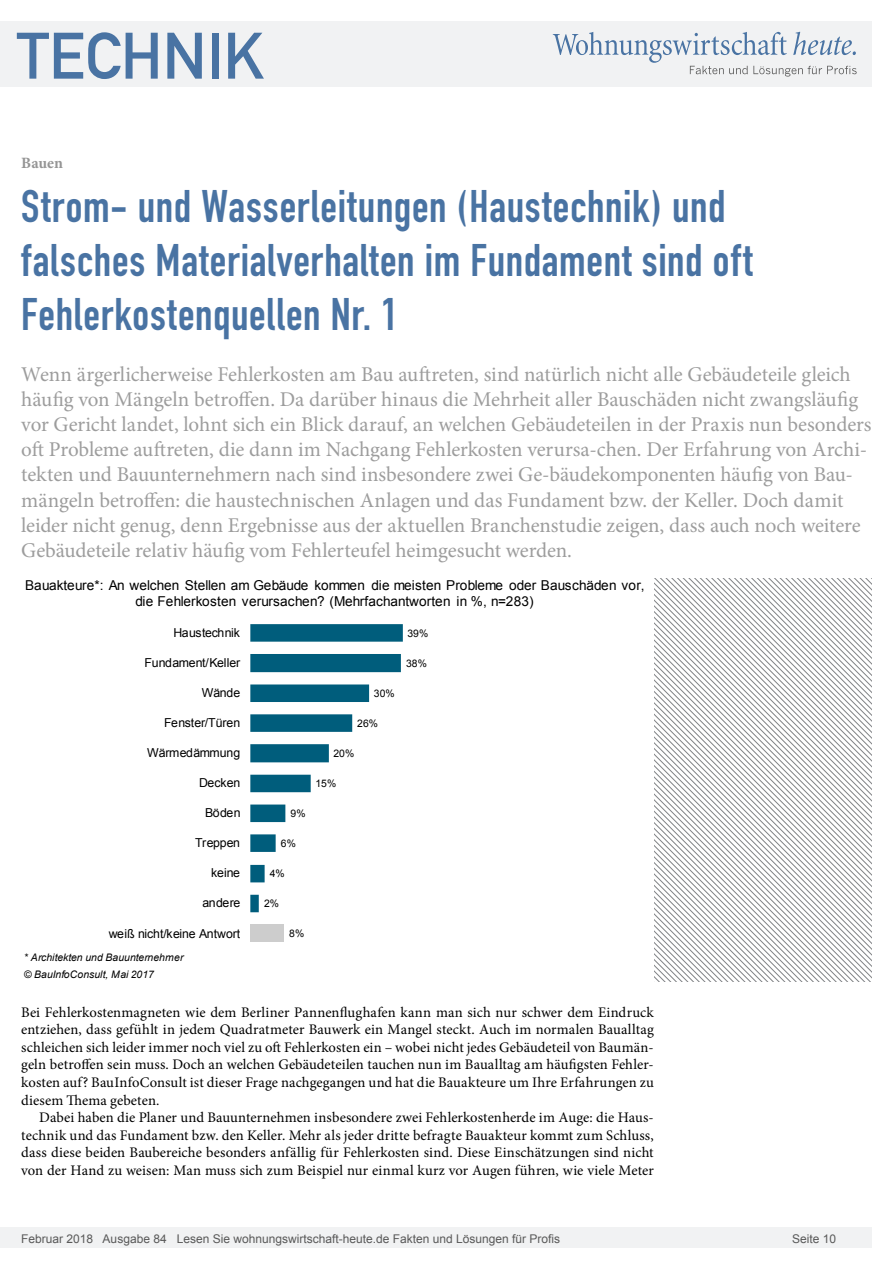
<style>
.page{position:relative;width:893px;height:1263px;background:#fff}
.page>*{position:absolute;margin:0;border:0;box-sizing:border-box;transform-origin:0 0}
.t1{font:64.5px "DIN Mittelschrift";color:#4973a3}
.Überschrift_Groß{font:45px/54px "DIN Engschrift";letter-spacing:.015em;color:#4973a3}
.Anlesetext{font:21px/25.2px "Minion Pro";letter-spacing:-.005em;color:#9d9d9d}
.Kategorie{font:700 15.75px "Minion Pro";letter-spacing:-.005em;color:#959595}
.Fließtext_erste_Zeil{font:14.7px/17.5px "Minion Pro";letter-spacing:.01em;color:#000;text-align:justify}
.Fliesstext{font:14.7px/17.5px "Minion Pro";letter-spacing:.005em;color:#000;text-align:justify}
.t2{font:13.65px/16.2px "Arial";letter-spacing:.01em;color:#000;text-align:center}
.t3{font:12.3px "Arial";letter-spacing:-.025em;color:#000}
.t4{font:12px "Arial";color:#595959}
.t5{font:italic 10.35px "Arial";letter-spacing:.005em;color:#000}
.t6{font:10.35px "Arial";letter-spacing:.005em;color:#000}
</style>
<div class="page">
<div style="left:0;top:1227px;width:872px;height:20px;background:#f1f2f3"></div>
<div style="left:0;top:21px;width:872px;height:66px;background:#f1f2f3"></div>
<svg style="left:553px;top:32px;width:304px;height:45px"></svg>
<svg style="left:654px;top:578px;width:218px;height:95px"></svg>
<svg style="left:654px;top:673px;width:218px;height:309px"></svg>
<div style="left:250px;top:924px;width:34px;height:18px;background:#cdcdcd"></div>
<svg style="left:250px;top:624px;width:153px;height:288px"></svg>
<h1 class="t1" style="left:17px;top:18px;width:249px">TECHNIK</h1>
<p class="Kategorie" style="left:21px;top:152px;width:43px">Bauen</p>
<p class="Überschrift_Groß" style="left:21px;top:180px;width:733px">Strom- und Wasserleitungen (Haustechnik) und falsches Materialverhalten im Fundament sind oft<br>Fehlerkostenquellen Nr. 1</p>
<p class="Anlesetext" style="left:21px;top:361px;width:852px">Wenn ärgerlicherweise Fehlerkosten am Bau auftreten, sind natürlich nicht alle Gebäudeteile gleich häufig von Mängeln betroffen. Da darüber hinaus die Mehrheit aller Bauschäden nicht zwangsläufig vor Gericht landet, lohnt sich ein Blick darauf, an welchen Gebäudeteilen in der Praxis nun besonders oft Probleme auftreten, die dann im Nachgang Fehlerkosten verursa-chen. Der Erfahrung von Archi&shy;tekten und Bauunternehmern nach sind insbesondere zwei Ge-bäudekomponenten häufig von Bau&shy;mängeln betroffen: die haustechnischen Anlagen und das Fundament bzw. der Keller. Doch damit leider nicht genug, denn Ergebnisse aus der aktuellen Branchenstudie zeigen, dass auch noch weitere Gebäudeteile relativ häufig vom Fehlerteufel heimgesucht werden.</p>
<p class="t2" style="left:25px;top:577px;width:621px">Bauakteure*: An welchen Stellen am Gebäude kommen die meisten Probleme oder Bauschäden vor, die Fehlerkosten verursachen? (Mehrfachantworten in %, n=283)</p>
<p class="t3" style="left:173px;top:624px;width:68px">Haustechnik</p>
<p class="t3" style="left:145px;top:654px;width:97px">Fundament/Keller</p>
<p class="t3" style="left:202px;top:685px;width:40px">Wände</p>
<p class="t3" style="left:164px;top:715px;width:78px">Fenster/Türen</p>
<p class="t3" style="left:147px;top:745px;width:95px">Wärmedämmung</p>
<p class="t3" style="left:199px;top:775px;width:43px">Decken</p>
<p class="t3" style="left:205px;top:805px;width:37px">Böden</p>
<p class="t3" style="left:195px;top:835px;width:47px">Treppen</p>
<p class="t3" style="left:211px;top:865px;width:30px">keine</p>
<p class="t3" style="left:202px;top:895px;width:39px">andere</p>
<p class="t3" style="left:109px;top:925px;width:133px">weiß nicht/keine Antwort</p>
<p class="t5" style="left:24px;top:950px;width:161px">* Architekten und Bauunternehmer</p>
<p class="t5" style="left:24px;top:968px;width:132px">© BauInfoConsult, Mai 2017</p>
<p class="t6" style="left:291px;top:807px;width:17px">9%</p>
<p class="t6" style="left:281px;top:837px;width:17px">6%</p>
<p class="t6" style="left:270px;top:867px;width:17px">4%</p>
<p class="t6" style="left:264px;top:897px;width:17px">2%</p>
<p class="t6" style="left:289px;top:927px;width:17px">8%</p>
<p class="t6" style="left:374px;top:686px;width:22px">30%</p>
<p class="t6" style="left:357px;top:716px;width:22px">26%</p>
<p class="t6" style="left:333px;top:746px;width:22px">20%</p>
<p class="t6" style="left:315px;top:777px;width:22px">15%</p>
<p class="t6" style="left:407px;top:626px;width:22px">39%</p>
<p class="t6" style="left:406px;top:656px;width:22px">38%</p>
<p class="Fließtext_erste_Zeil" style="left:21px;top:1003px;width:634px">Bei Fehlerkostenmagneten wie dem Berliner Pannenflughafen kann man sich nur schwer dem Eindruck entziehen, dass gefühlt in jedem Quadratmeter Bauwerk ein Mangel steckt. Auch im normalen Baualltag schleichen sich leider immer noch viel zu oft Fehlerkosten ein – wobei nicht jedes Gebäudeteil von Baumän&shy;geln betroffen sein muss. Doch an welchen Gebäudeteilen tauchen nun im Baualltag am häufigsten Fehler&shy;kosten auf? BauInfoConsult ist dieser Frage nachgegangen und hat die Bauakteure um Ihre Erfahrungen zu diesem Thema gebeten.</p>
<p class="Fliesstext" style="left:21px;top:1109px;width:634px;text-indent:18px">Dabei haben die Planer und Bauunternehmen insbesondere zwei Fehlerkostenherde im Auge: die Haus&shy;technik und das Fundament bzw. den Keller. Mehr als jeder dritte befragte Bauakteur kommt zum Schluss, dass diese beiden Baubereiche besonders anfällig für Fehlerkosten sind. Diese Einschätzungen sind nicht von der Hand zu weisen: Man muss sich zum Beispiel nur einmal kurz vor Augen führen, wie viele Meter</p>
<p class="t4" style="left:21px;top:1230px;width:540px">Februar 2018 Ausgabe 84 Lesen Sie wohnungswirtschaft-heute.de Fakten und Lösungen für Profis</p>
<p class="t4" style="left:792px;top:1231px;width:46px">Seite 10</p>
</div>
